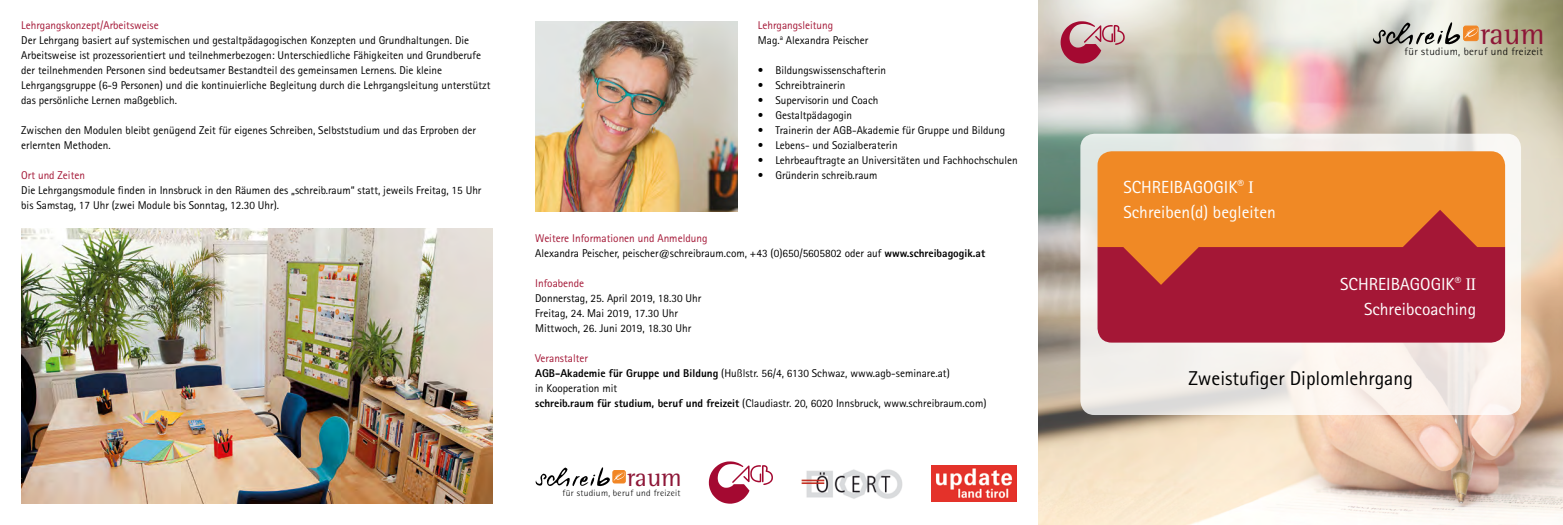
<style>
.page{position:relative;width:1563px;height:525px;background:#fff}
.page>*{position:absolute;margin:0;border:0;box-sizing:border-box;transform-origin:0 0}
.t1{font:30.88px "Rotis Semi Serif Std";color:#8d1637}
.t2{font:26.25px "Rotis Semi Serif Std";color:#8d1637}
.t3{font:20px "Rotis Sans Serif Std";color:#000}
.t4{font:17.5px/25px "Rotis Sans Serif Std";color:#fff}
.t5{font:11.25px/15px "Rotis Sans Serif Std";color:#000}
.t6{font:11.25px "Rotis Sans Serif Std";color:#a41736}
.t7{font:300 10.75px "Rotis Semi Sans Std";letter-spacing:.03em;color:#000;scale:1.04 1}
.t8{font:300 9.12px "Rotis Semi Sans Std";letter-spacing:.03em;color:#000;scale:1.04 1}
.s1{color:#a41736}
.s2{font-weight:800}
.s3{font-family:"Rotis Serif Std"}
</style>
<div class="page">
<img style="left:1038px;top:0;width:525px;height:524px">
<svg style="left:1080px;top:134px;width:441px;height:281px;fill:#f3f0ec"></svg>
<div style="left:1097px;top:247px;width:408px;height:95px;background:#a41736"></div>
<svg style="left:1123px;top:247px;width:75px;height:38px;background:#ca502d"></svg>
<div style="left:1097px;top:151px;width:408px;height:96px;background:#f08925"></div>
<svg style="left:1402px;top:210px;width:75px;height:75px;background:#b63331"></svg>
<img style="left:21px;top:229px;width:472px;height:274px">
<img style="left:535px;top:21px;width:202px;height:190px">
<img style="left:801px;top:469px;width:102px;height:30px">
<img style="left:931px;top:465px;width:86px;height:36px">
<svg style="left:709px;top:461px;width:64px;height:42px"></svg>
<svg style="left:535px;top:467px;width:90px;height:20px"></svg>
<div style="left:1463px;top:26px;width:15px;height:15px;border:1px solid #f18625;border-radius:2px"></div>
<svg style="left:1371px;top:22px;width:106px;height:26px;background:#bcb6a8"></svg>
<svg style="left:1060px;top:21px;width:64px;height:42px;background:#c48991"></svg>
<p class="t6" style="left:21px;top:19px;width:139px">Lehrgangskonzept/Arbeitsweise</p>
<p class="t5" style="left:21px;top:33px;width:471px">Der Lehrgang basiert auf systemischen und gestaltpädagogischen Konzepten und Grundhaltungen. Die Arbeitsweise ist prozessorientiert und teilnehmerbezogen: Unterschiedliche Fähigkeiten und Grundberufe der teilnehmenden Personen sind bedeutsamer Bestandteil des gemeinsamen Lernens. Die kleine Lehrgangsgruppe (6-9 Personen) und die kontinuierliche Begleitung durch die Lehrgangsleitung unterstützt das persönliche Lernen maßgeblich.</p>
<p class="t5" style="left:21px;top:123px;width:456px">Zwischen den Modulen bleibt genügend Zeit für eigenes Schreiben, Selbststudium und das Erproben der erlernten Methoden.</p>
<p class="t6" style="left:21px;top:169px;width:65px">Ort und Zeiten</p>
<p class="t5" style="left:21px;top:183px;width:462px">Die Lehrgangsmodule finden in Innsbruck in den Räumen des „schreib.raum“ statt, jeweils Freitag, 15 Uhr bis Samstag, 17 Uhr (zwei Module bis Sonntag, 12.30 Uhr).</p>
<p class="t5" style="left:758px;top:18px;width:112px"><span class="s1">Lehrgangsleitung<br></span>Mag.<sup>a</sup> Alexandra Peischer</p>
<p class="t5" style="left:758px;top:63px;width:130px">• Bildungswissenschafterin</p>
<p class="t5" style="left:758px;top:78px;width:89px">• Schreibtrainerin</p>
<p class="t5" style="left:758px;top:93px;width:122px">• Supervisorin und Coach</p>
<p class="t5" style="left:758px;top:108px;width:96px">• Gestaltpädagogin</p>
<p class="t5" style="left:758px;top:123px;width:249px">• Trainerin der AGB-Akademie für Gruppe und Bildung</p>
<p class="t5" style="left:758px;top:138px;width:141px">• Lebens- und Sozialberaterin</p>
<p class="t5" style="left:758px;top:153px;width:261px">• Lehrbeauftragte an Universitäten und Fachhochschulen</p>
<p class="t5" style="left:758px;top:168px;width:121px">• Gründerin schreib.raum</p>
<p class="t5" style="left:535px;top:230px;width:451px"><span class="s1">Weitere Informationen und Anmeldung<br></span>Alexandra Peischer, peischer@schreibraum.com, +43 (0)650/5605802 oder auf <span class="s2">www.schreibagogik.at</span></p>
<p class="t6" style="left:535px;top:276px;width:51px">Infoabende</p>
<p class="t5" style="left:535px;top:290px;width:168px">Donnerstag, 25. April 2019, 18.30 Uhr<br>Freitag, 24. Mai 2019, 17.30 Uhr<br>Mittwoch, 26. Juni 2019, 18.30 Uhr</p>
<p class="t5" style="left:535px;top:350px;width:453px"><span class="s1">Veranstalter<br></span><span class="s2">AGB-Akademie für Gruppe und Bildung</span> (Hußlstr. 56/4, 6130 Schwaz, www.agb-seminare.at)<br>in Kooperation mit<br><span class="s2">schreib.raum für studium, beruf und freizeit</span> (Claudiastr. 20, 6020 Innsbruck, www.schreibraum.com)</p>
<h2 class="t2" style="left:627px;top:462px;width:56px">raum</h2>
<p class="t8" style="left:562px;top:487px;width:115px">für studium, beruf und freizeit</p>
<h1 class="t1" style="left:1480px;top:16px;width:65px">raum</h1>
<h3 class="t4" style="left:1123px;top:174px;width:154px">SCHREIBAGOGIK<sup>®</sup> <span class="s3">I<br></span>Schreiben(d) begleiten</h3>
<p class="t7" style="left:1404px;top:46px;width:135px">für studium, beruf und freizeit</p>
<h3 class="t4" style="left:1340px;top:271px;width:137px;text-align:right">SCHREIBAGOGIK<sup>®</sup> <span class="s3">II<br></span>Schreibcoaching</h3>
<h3 class="t3" style="left:1188px;top:366px;width:226px">Zweistufiger Diplomlehrgang</h3>
</div>
